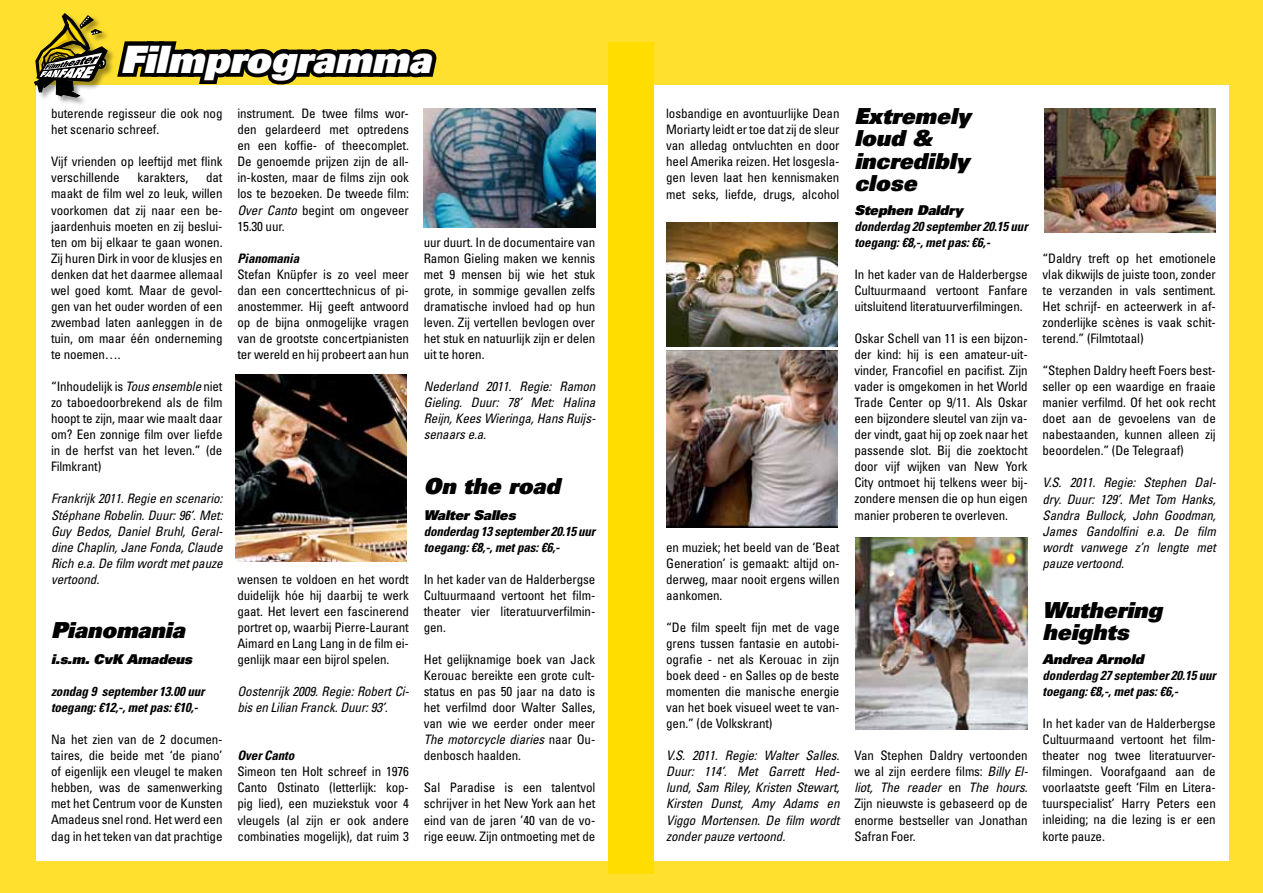
<style>
.page{position:relative;width:1263px;height:893px;background:#ffe02e}
.page>*{position:absolute;margin:0;border:0;box-sizing:border-box;transform-origin:0 0}
.t1{font:37.8px "Univers LT Std X Black Obl";color:#fff}
.t2{font:22.05px/22.5px "Univers LT Std X Black Obl";color:#000}
.t3{font:13.5px "Univers LT Std X Black Obl";letter-spacing:-.01em;color:#000}
.t4{font:condensed 13.05px/16px "Univers LT Std";letter-spacing:-.01em;color:#000;text-align:justify}
.t5{font:italic condensed 13.05px/16px "Univers LT Std";letter-spacing:-.01em;color:#000;text-align:justify}
.t6{font:italic 700 condensed 13.05px/16px "Univers LT Std";letter-spacing:-.01em;color:#000}
.s1{font-style:italic}
</style>
<div class="page">
<div style="left:36px;top:85px;width:1192px;height:775px;background:#fff"></div>
<div style="left:609px;top:42px;width:45px;height:832px;background:#fd0"></div>
<svg style="left:34px;top:14px;width:403px;height:99px"></svg>
<img style="left:235px;top:374px;width:172px;height:187px">
<img style="left:424px;top:108px;width:171px;height:119px">
<img style="left:856px;top:538px;width:171px;height:191px">
<img style="left:1044px;top:108px;width:172px;height:125px">
<img style="left:666px;top:222px;width:172px;height:125px">
<img style="left:666px;top:351px;width:172px;height:176px">
<h1 class="t1" style="left:120px;top:34px;width:312px">Filmprogramma</h1>
<p class="t4" style="left:51px;top:105px;width:173px">buterende regisseur die ook nog het scenario schreef.</p>
<p class="t4" style="left:51px;top:154px;width:173px">Vijf vrienden op leeftijd met flink verschillende</p>
<p class="t4" style="left:51px;top:170px;width:173px;text-indent:155px">dat maakt de film wel zo leuk, willen voorkomen dat zij naar een be&shy;jaardenhuis moeten en zij beslui&shy;ten om bij elkaar te gaan wonen.<br>Zij huren Dirk in voor de klusjes en denken dat het daarmee allemaal wel goed komt. Maar de gevol&shy;gen van het ouder worden of een zwembad laten aanleggen in de tuin, om maar één onderneming te noemen….</p>
<p class="t4" style="left:51px;top:378px;width:173px">“Inhoudelijk is <span class="s1">Tous ensemble</span> niet zo taboedoorbrekend als de film hoopt te zijn, maar wie maalt daar om? Een zonnige film over liefde in de herfst van het leven.” (de Filmkrant)</p>
<p class="t5" style="left:51px;top:491px;width:173px">Frankrijk 2011. Regie en scenario:<br>Stéphane Robelin. Duur: 96’. Met:<br>Guy Bedos, Daniel Bruhl, Geral&shy;dine Chaplin, Jane Fonda, Claude Rich e.a. De film wordt met pauze vertoond.</p>
<h2 class="t2" style="left:51px;top:619px;width:135px">Pianomania</h2>
<p class="t3" style="left:51px;top:650px;width:143px">i.s.m. CvK Amadeus</p>
<p class="t6" style="left:51px;top:683px;width:155px">zondag 9 september 13.00 uur toegang: €12,-, met pas: €10,-</p>
<p class="t4" style="left:51px;top:731px;width:173px">Na het zien van de 2 documen&shy;taires, die beide met ‘de piano’ of eigenlijk een vleugel te maken hebben, was de samenwerking met het Centrum voor de Kunsten Amadeus snel rond. Het werd een dag in het teken van dat prachtige</p>
<p class="t4" style="left:137px;top:170px;width:52px">karakters,</p>
<p class="t4" style="left:237px;top:105px;width:173px">instrument. De twee films wor&shy;den gelardeerd met optredens en een koffie- of theecomplet.<br>De genoemde prijzen zijn de all&shy;in-kosten, maar de films zijn ook los te bezoeken. De tweede film:<br><span class="s1">Over Canto</span> begint om ongeveer 15.30 uur.</p>
<p class="t6" style="left:237px;top:250px;width:63px">Pianomania</p>
<p class="t4" style="left:237px;top:266px;width:173px">Stefan Knüpfer is zo veel meer dan een concerttechnicus of pi&shy;anostemmer. Hij geeft antwoord op de bijna onmogelijke vragen van de grootste concertpianisten ter wereld en hij probeert aan hun</p>
<p class="t4" style="left:237px;top:571px;width:173px">wensen te voldoen en het wordt duidelijk hóe hij daarbij te werk gaat. Het levert een fascinerend portret op, waarbij Pierre-Laurant Aimard en Lang Lang in de film ei&shy;genlijk maar een bijrol spelen.</p>
<p class="t5" style="left:237px;top:683px;width:173px">Oostenrijk 2009. Regie: Robert Ci&shy;bis en Lilian Franck. Duur: 93’.</p>
<p class="t6" style="left:237px;top:748px;width:58px">Over Canto</p>
<p class="t4" style="left:237px;top:763px;width:173px">Simeon ten Holt schreef in 1976<br>Canto Ostinato (letterlijk: kop&shy;pig lied), een muziekstuk voor 4 vleugels (al zijn er ook andere combinaties mogelijk), dat ruim 3</p>
<p class="t4" style="left:424px;top:234px;width:173px">uur duurt. In de documentaire van Ramon Gieling maken we kennis met 9 mensen bij wie het stuk grote, in sommige gevallen zelfs dramatische invloed had op hun leven. Zij vertellen bevlogen over het stuk en natuurlijk zijn er delen uit te horen.</p>
<p class="t5" style="left:424px;top:378px;width:173px">Nederland 2011. Regie: Ramon Gieling. Duur: 78’ Met: Halina Reijn, Kees Wieringa, Hans Ruijs&shy;senaars e.a.</p>
<h2 class="t2" style="left:424px;top:474px;width:138px">On the road</h2>
<p class="t3" style="left:424px;top:506px;width:93px">Walter Salles</p>
<p class="t6" style="left:424px;top:523px;width:173px">donderdag 13 september 20.15 uur toegang: €8,-, met pas: €6,-</p>
<p class="t4" style="left:424px;top:571px;width:173px">In het kader van de Halderbergse Cultuurmaand vertoont het film&shy;theater vier literatuurverfilmin&shy;gen.</p>
<p class="t4" style="left:424px;top:651px;width:173px">Het gelijknamige boek van Jack Kerouac bereikte een grote cult&shy;status en pas 50 jaar na dato is het verfilmd door Walter Salles, van wie we eerder onder meer <span class="s1">The motorcycle diaries</span> naar Ou&shy;denbosch haalden.</p>
<p class="t4" style="left:424px;top:779px;width:173px">Sal Paradise is een talentvol schrijver in het New York aan het eind van de jaren ’40 van de vo&shy;rige eeuw. Zijn ontmoeting met de</p>
<p class="t4" style="left:666px;top:105px;width:175px">losbandige en avontuurlijke Dean Moriarty leidt er toe dat zij de sleur van alledag ontvluchten en door heel Amerika reizen. Het losgesla&shy;gen leven laat hen kennismaken met seks, liefde, drugs, alcohol</p>
<p class="t4" style="left:666px;top:539px;width:175px">en muziek; het beeld van de ‘Beat Generation’ is gemaakt: altijd on&shy;derweg, maar nooit ergens willen aankomen.</p>
<p class="t4" style="left:666px;top:619px;width:175px">“De film speelt fijn met de vage grens tussen fantasie en autobi&shy;ografie - net als Kerouac in zijn boek deed - en Salles op de beste momenten die manische energie van het boek visueel weet te van&shy;gen.” (de Volkskrant)</p>
<p class="t5" style="left:666px;top:748px;width:175px">V.S. 2011. Regie: Walter Salles.<br>Duur: 114’. Met Garrett Hed&shy;lund, Sam Riley, Kristen Stewart, Kirsten Dunst, Amy Adams en Viggo Mortensen. De film wordt zonder pauze vertoond.</p>
<h2 class="t2" style="left:854px;top:104px;width:118px">Extremely loud &amp; incredibly close</h2>
<p class="t3" style="left:854px;top:201px;width:110px">Stephen Daldry</p>
<p class="t6" style="left:854px;top:218px;width:175px">donderdag 20 september 20.15 uur toegang: €8,-, met pas: €6,-</p>
<p class="t4" style="left:854px;top:266px;width:175px">In het kader van de Halderbergse Cultuurmaand vertoont Fanfare uitsluitend literatuurverfilmingen.</p>
<p class="t4" style="left:854px;top:330px;width:175px">Oskar Schell van 11 is een bijzon&shy;der kind: hij is een amateur-uit&shy;vinder, Francofiel en pacifist. Zijn vader is omgekomen in het World Trade Center op 9/11. Als Oskar een bijzondere sleutel van zijn va&shy;der vindt, gaat hij op zoek naar het passende slot. Bij die zoektocht door vijf wijken van New York City ontmoet hij telkens weer bij&shy;zondere mensen die op hun eigen manier proberen te overleven.</p>
<p class="t4" style="left:854px;top:747px;width:175px">Van Stephen Daldry vertoonden we al zijn eerdere films: <span class="s1">Billy El&shy;liot, The reader</span> en <span class="s1">The hours</span>.<br>Zijn nieuwste is gebaseerd op de enorme bestseller van Jonathan Safran Foer.</p>
<p class="t4" style="left:1042px;top:250px;width:175px">“Daldry treft op het emotionele vlak dikwijls de juiste toon, zonder te verzanden in vals sentiment.<br>Het schrijf- en acteerwerk in af&shy;zonderlijke scènes is vaak schit&shy;terend.” (Filmtotaal)</p>
<p class="t4" style="left:1042px;top:362px;width:175px">“Stephen Daldry heeft Foers best&shy;seller op een waardige en fraaie manier verfilmd. Of het ook recht doet aan de gevoelens van de nabestaanden, kunnen alleen zij beoordelen.” (De Telegraaf)</p>
<p class="t5" style="left:1042px;top:475px;width:175px">V.S. 2011. Regie: Stephen Dal&shy;dry. Duur: 129’. Met Tom Hanks, Sandra Bullock, John Goodman, James Gandolfini e.a. De film wordt vanwege z’n lengte met pauze vertoond.</p>
<h2 class="t2" style="left:1042px;top:598px;width:121px">Wuthering heights</h2>
<p class="t3" style="left:1042px;top:650px;width:103px">Andrea Arnold</p>
<p class="t6" style="left:1042px;top:667px;width:175px">donderdag 27 september 20.15 uur toegang: €8,-, met pas: €6,-</p>
<p class="t4" style="left:1042px;top:715px;width:175px">In het kader van de Halderbergse Cultuurmaand vertoont het film&shy;theater nog twee literatuurver&shy;filmingen. Voorafgaand aan de voorlaatste geeft ‘Film en Litera&shy;tuurspecialist’ Harry Peters een inleiding; na die lezing is er een korte pauze.</p>
</div>
